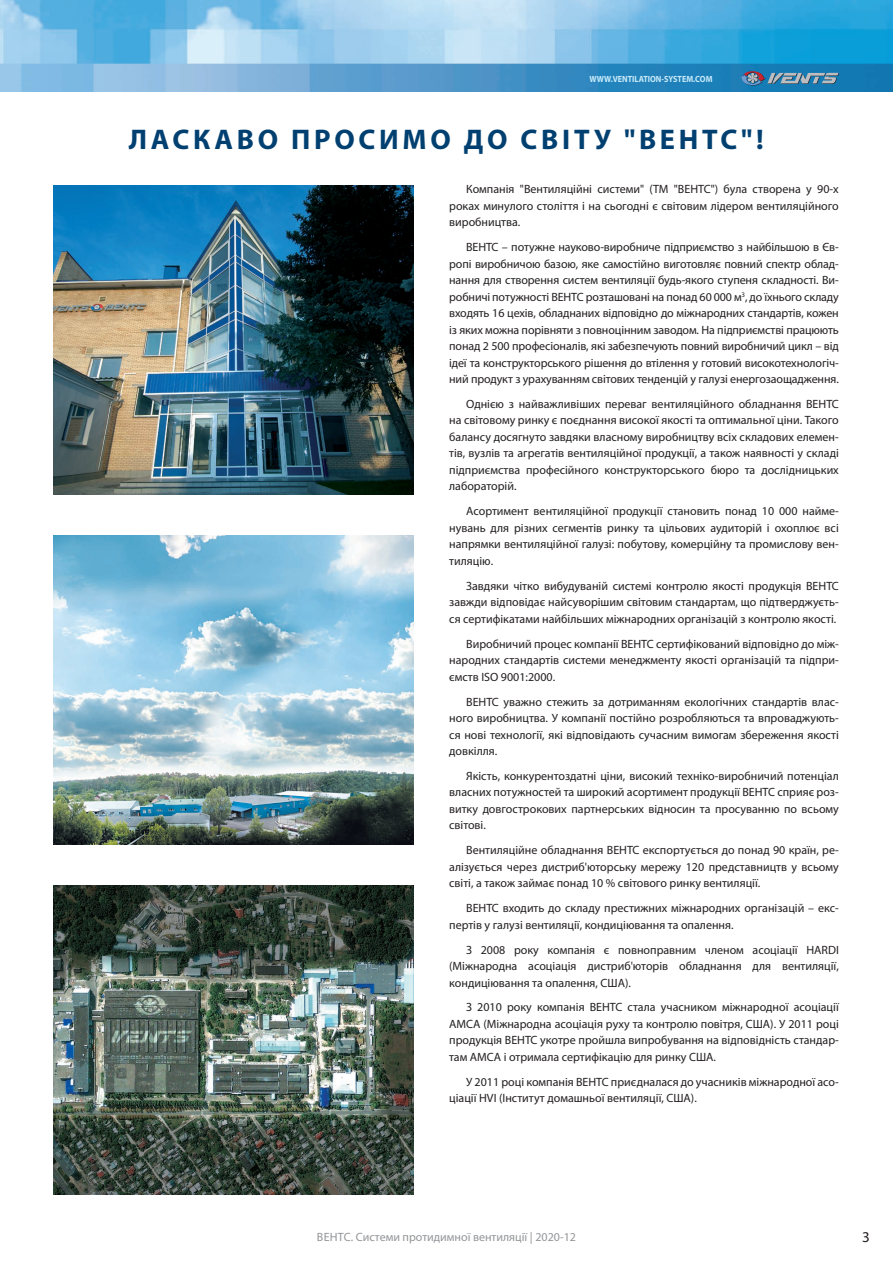
<style>
.page{position:relative;width:893px;height:1263px;background:#fff}
.page>*{position:absolute;margin:0;border:0;box-sizing:border-box;transform-origin:0 0}
.t1{font:700 28.5px "Myriad Pro";letter-spacing:.13em;color:#004071}
.t2{font:15px "Myriad Pro";color:#231f20}
.t3{font:12px/16.5px "Myriad Pro";color:#231f20;text-align:justify}
.t4{font:12px "Myriad Pro";color:#939598}
.t5{font:700 9px "Myriad Pro";color:#c6eafa;scale:.9 1}
</style>
<div class="page">
<img style="left:0;top:0;width:893px;height:91px">
<svg style="left:740px;top:71px;width:99px;height:14px"></svg>
<img style="left:54px;top:535px;width:359px;height:310px">
<img style="left:54px;top:885px;width:359px;height:310px">
<img style="left:54px;top:185px;width:359px;height:310px">
<p class="t5" style="left:590px;top:73px;width:138px">WWW.VENTILATION-SYSTEM.COM</p>
<h1 class="t1" style="left:129px;top:120px;width:637px">ЛАСКАВО ПРОСИМО ДО СВІТУ "ВЕНТС"!</h1>
<p class="t3" style="left:449px;top:181px;width:391px;text-indent:17px">Компанія "Вентиляційні системи" (ТМ "ВЕНТС") була створена у 90-х роках минулого століття і на сьогодні є світовим лідером вентиляційного виробництва.</p>
<p class="t3" style="left:449px;top:239px;width:391px;text-indent:17px">ВЕНТС – потужне науково-виробниче підприємство з найбільшою в Єв&shy;ропі виробничою базою, яке самостійно виготовляє повний спектр облад&shy;нання для створення систем вентиляції будь-якого ступеня складності. Ви&shy;робничі потужності ВЕНТС розташовані на понад 60 000 м<sup>3</sup>, до їхнього складу входять 16 цехів, обладнаних відповідно до міжнародних стандартів, кожен із яких можна порівняти з повноцінним заводом. На підприємстві працюють понад 2 500 професіоналів, які забезпечують повний виробничий цикл – від ідеї та конструкторського рішення до втілення у готовий високотехнологіч&shy;ний продукт з урахуванням світових тенденцій у галузі енергозаощадження.</p>
<p class="t3" style="left:449px;top:395px;width:391px;text-indent:17px">Однією з найважливіших переваг вентиляційного обладнання ВЕНТС на світовому ринку є поєднання високої якості та оптимальної ціни. Такого балансу досягнуто завдяки власному виробництву всіх складових елемен&shy;тів, вузлів та агрегатів вентиляційної продукції, а також наявності у складі підприємства професійного конструкторського бюро та дослідницьких лабораторій.</p>
<p class="t3" style="left:449px;top:503px;width:391px;text-indent:17px">Асортимент вентиляційної продукції становить понад 10 000 найме&shy;нувань для різних сегментів ринку та цільових аудиторій і охоплює всі напрямки вентиляційної галузі: побутову, комерційну та промислову вен&shy;тиляцію.</p>
<p class="t3" style="left:449px;top:577px;width:391px;text-indent:17px">Завдяки чітко вибудуваній системі контролю якості продукція ВЕНТС завжди відповідає найсуворішим світовим стандартам, що підтверджуєть&shy;ся сертифікатами найбільших міжнародних організацій з контролю якості.</p>
<p class="t3" style="left:449px;top:635px;width:391px;text-indent:17px">Виробничий процес компанії ВЕНТС сертифікований відповідно до між&shy;народних стандартів системи менеджменту якості організацій та підпри&shy;ємств ISO 9001:2000.</p>
<p class="t3" style="left:449px;top:693px;width:391px;text-indent:17px">ВЕНТС уважно стежить за дотриманням екологічних стандартів влас&shy;ного виробництва. У компанії постійно розробляються та впроваджують&shy;ся нові технології, які відповідають сучасним вимогам збереження якості довкілля.</p>
<p class="t3" style="left:449px;top:767px;width:391px;text-indent:17px">Якість, конкурентоздатні ціни, високий техніко-виробничий потенціал власних потужностей та широкий асортимент продукції ВЕНТС сприяє роз&shy;витку довгострокових партнерських відносин та просуванню по всьому світові.</p>
<p class="t3" style="left:449px;top:842px;width:391px;text-indent:17px">Вентиляційне обладнання ВЕНТС експортується до понад 90 країн, ре&shy;алізується через дистриб'юторську мережу 120 представництв у всьому світі, а також займає понад 10 % світового ринку вентиляції.</p>
<p class="t3" style="left:449px;top:900px;width:391px;text-indent:17px">ВЕНТС входить до складу престижних міжнародних організацій – екс&shy;пертів у галузі вентиляції, кондиціювання та опалення.</p>
<p class="t3" style="left:449px;top:941px;width:391px;text-indent:17px">З 2008 року компанія є повноправним членом асоціації HARDI (Міжнародна асоціація дистриб'юторів обладнання для вентиляції, кондиціювання та опалення, США).</p>
<p class="t3" style="left:449px;top:999px;width:391px;text-indent:17px">З 2010 року компанія ВЕНТС стала учасником міжнародної асоціації AMCA (Міжнародна асоціація руху та контролю повітря, США). У 2011 році продукція ВЕНТС укотре пройшла випробування на відповідність стандар&shy;там AMCA і отримала сертифікацію для ринку США.</p>
<p class="t3" style="left:449px;top:1073px;width:391px;text-indent:17px">У 2011 році компанія ВЕНТС приєдналася до учасників міжнародної асо&shy;ціації HVI (Інститут домашньої вентиляції, США).</p>
<p class="t4" style="left:317px;top:1229px;width:261px">ВЕНТС. Системи протидимної вентиляції | 2020-12</p>
<p class="t2" style="left:862px;top:1227px;width:9px">3</p>
</div>
